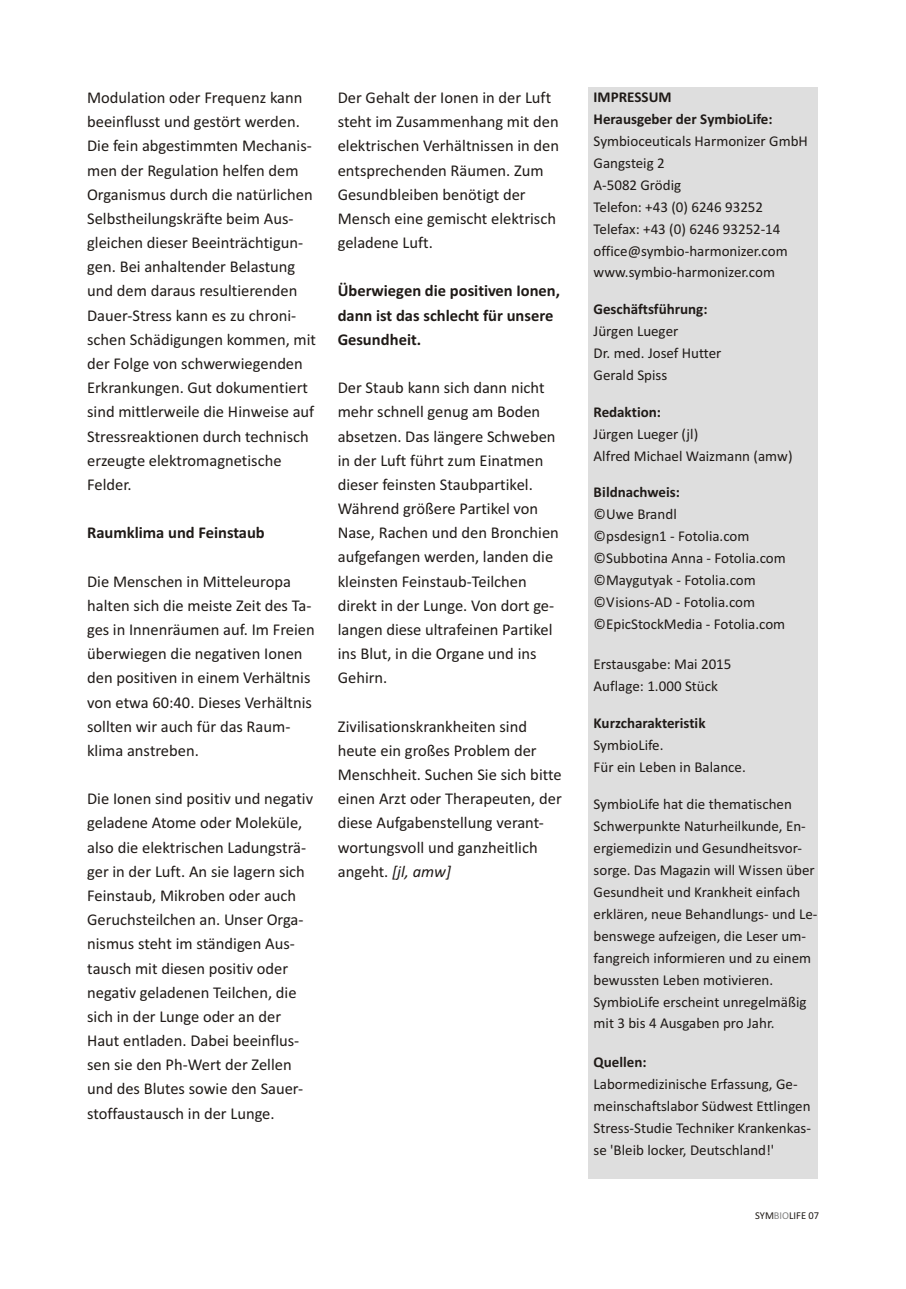
<style>
.page{position:relative;width:906px;height:1289px;background:#fff}
.page>*{position:absolute;margin:0;border:0;box-sizing:border-box;transform-origin:0 0}
.t1{font:16.5px/24.2px "Calibri";color:#1f1a17}
.t2{font:700 16.5px/24.2px "Calibri";color:#1f1a17}
.t3{font:15px/21.9px "Calibri";color:#1f1a17}
.t4{font:700 15px/21.9px "Calibri";color:#1f1a17}
.t5{font:10.5px "Calibri";color:#1f1a17}
.s1{font-style:italic}
.s2{color:#828282}
</style>
<div class="page">
<div style="left:588px;top:87px;width:230px;height:1091px;background:#dedede"></div>
<p class="t1" style="left:87px;top:87px;width:230px">Modulation oder Frequenz kann beeinflusst und gestört werden.<br>Die fein abgestimmten Mechanis&shy;men der Regulation helfen dem<br>Organismus durch die natürlichen<br>Selbstheilungskräfte beim Aus&shy;gleichen dieser Beeinträchtigun&shy;gen. Bei anhaltender Belastung und dem daraus resultierenden<br>Dauer-Stress kann es zu chroni&shy;schen Schädigungen kommen, mit der Folge von schwerwiegenden<br>Erkrankungen. Gut dokumentiert sind mittlerweile die Hinweise auf<br>Stressreaktionen durch technisch erzeugte elektromagnetische<br>Felder.</p>
<p class="t2" style="left:87px;top:522px;width:179px">Raumklima und Feinstaub</p>
<p class="t1" style="left:87px;top:570px;width:229px">Die Menschen in Mitteleuropa halten sich die meiste Zeit des Ta&shy;ges in Innenräumen auf. Im Freien überwiegen die negativen Ionen den positiven in einem Verhältnis von etwa 60:40. Dieses Verhältnis sollten wir auch für das Raum&shy;klima anstreben.</p>
<p class="t1" style="left:87px;top:788px;width:228px">Die Ionen sind positiv und negativ geladene Atome oder Moleküle, also die elektrischen Ladungsträ&shy;ger in der Luft. An sie lagern sich<br>Feinstaub, Mikroben oder auch<br>Geruchsteilchen an. Unser Orga&shy;nismus steht im ständigen Aus&shy;tausch mit diesen positiv oder negativ geladenen Teilchen, die sich in der Lunge oder an der<br>Haut entladen. Dabei beeinflus&shy;sen sie den Ph-Wert der Zellen und des Blutes sowie den Sauer&shy;stoffaustausch in der Lunge.</p>
<p class="t1" style="left:338px;top:87px;width:223px">Der Gehalt der Ionen in der Luft steht im Zusammenhang mit den elektrischen Verhältnissen in den entsprechenden Räumen. Zum<br>Gesundbleiben benötigt der<br>Mensch eine gemischt elektrisch geladene Luft.</p>
<p class="t2" style="left:338px;top:280px;width:224px">Überwiegen die positiven Ionen, dann ist das schlecht für unsere<br>Gesundheit.</p>
<p class="t1" style="left:338px;top:377px;width:223px">Der Staub kann sich dann nicht mehr schnell genug am Boden absetzen. Das längere Schweben in der Luft führt zum Einatmen dieser feinsten Staubpartikel.<br>Während größere Partikel von<br>Nase, Rachen und den Bronchien aufgefangen werden, landen die kleinsten Feinstaub-Teilchen direkt in der Lunge. Von dort ge&shy;langen diese ultrafeinen Partikel ins Blut, in die Organe und ins<br>Gehirn.</p>
<p class="t1" style="left:338px;top:715px;width:226px">Zivilisationskrankheiten sind heute ein großes Problem der<br>Menschheit. Suchen Sie sich bitte einen Arzt oder Therapeuten, der diese Aufgabenstellung verant&shy;wortungsvoll und ganzheitlich angeht. <span class="s1">[jl, amw]</span></p>
<p class="t4" style="left:594px;top:87px;width:181px">IMPRESSUM<br>Herausgeber der SymbioLife:</p>
<p class="t3" style="left:594px;top:131px;width:216px">Symbioceuticals Harmonizer GmbH<br>Gangsteig 2<br>A-5082 Grödig<br>Telefon: +43 (0) 6246 93252<br>Telefax: +43 (0) 6246 93252-14 office@symbio-harmonizer.com www.symbio-harmonizer.com</p>
<p class="t4" style="left:594px;top:299px;width:115px">Geschäftsführung:</p>
<p class="t3" style="left:594px;top:321px;width:129px">Jürgen Lueger<br>Dr. med. Josef Hutter<br>Gerald Spiss</p>
<p class="t4" style="left:594px;top:402px;width:69px">Redaktion:</p>
<p class="t3" style="left:594px;top:424px;width:200px">Jürgen Lueger (jl)<br>Alfred Michael Waizmann (amw)</p>
<p class="t4" style="left:594px;top:482px;width:88px">Bildnachweis:</p>
<p class="t3" style="left:594px;top:504px;width:194px">©Uwe Brandl<br>©psdesign1 - Fotolia.com ©Subbotina Anna - Fotolia.com ©Maygutyak - Fotolia.com ©Visions-AD - Fotolia.com ©EpicStockMedia - Fotolia.com</p>
<p class="t3" style="left:594px;top:655px;width:139px">Erstausgabe: Mai 2015<br>Auflage: 1.000 Stück</p>
<p class="t4" style="left:594px;top:713px;width:114px">Kurzcharakteristik</p>
<p class="t3" style="left:594px;top:735px;width:154px">SymbioLife.<br>Für ein Leben in Balance.</p>
<p class="t3" style="left:594px;top:794px;width:225px">SymbioLife hat die thematischen Schwerpunkte Naturheilkunde, En&shy;ergiemedizin und Gesundheitsvor&shy;sorge. Das Magazin will Wissen über Gesundheit und Krankheit einfach erklären, neue Behandlungs- und Le&shy;benswege aufzeigen, die Leser um&shy;fangreich informieren und zu einem bewussten Leben motivieren.<br>SymbioLife erscheint unregelmäßig mit 3 bis 4 Ausgaben pro Jahr.</p>
<p class="t4" style="left:594px;top:1052px;width:55px">Quellen:</p>
<p class="t3" style="left:594px;top:1074px;width:219px">Labormedizinische Erfassung, Ge&shy;meinschaftslabor Südwest Ettlingen Stress-Studie Techniker Krankenkas&shy;se 'Bleib locker, Deutschland!'</p>
<p class="t5" style="left:755px;top:1211px;width:65px">SYM<span class="s2">BIO</span>LIFE 07</p>
</div>
